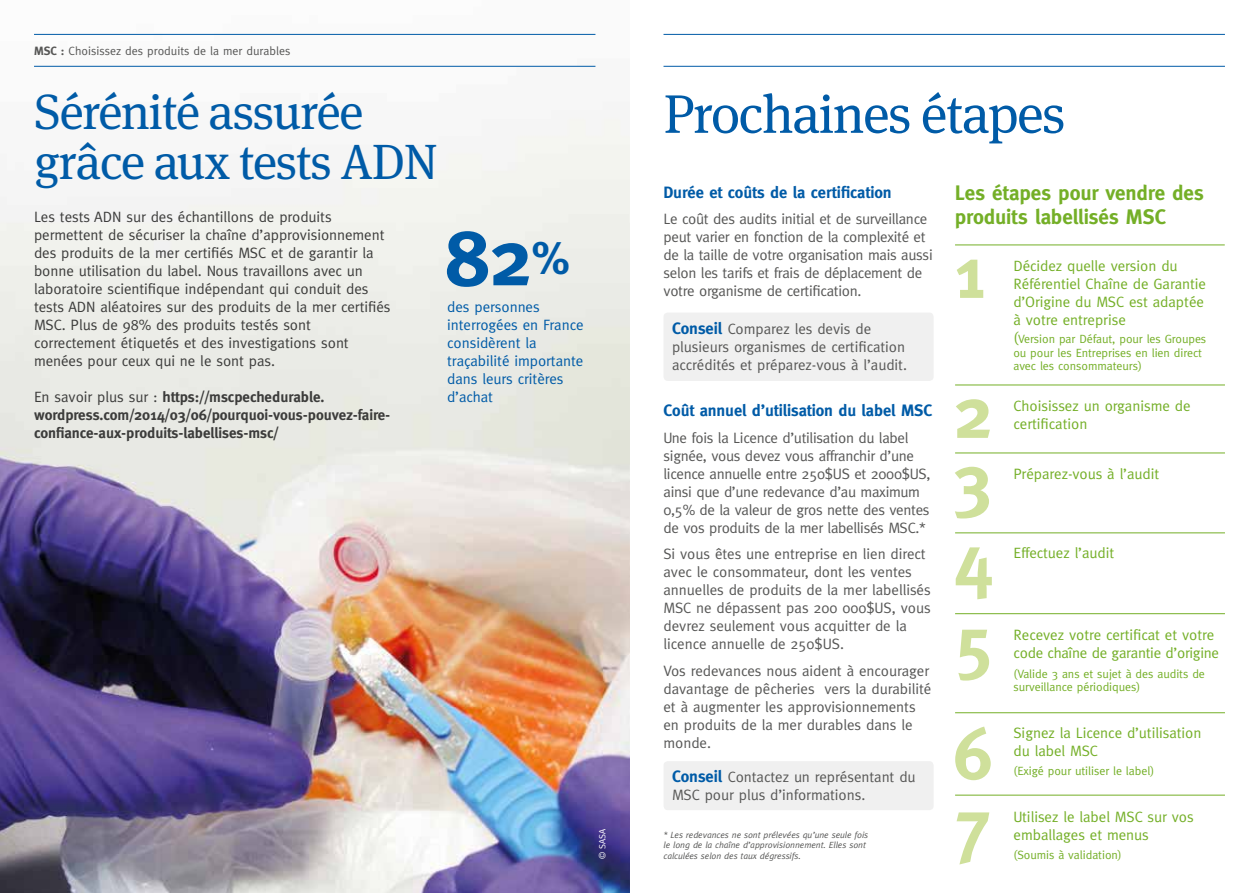
<style>
.page{position:relative;width:1259px;height:893px;background:#fff}
.page>*{position:absolute;margin:0;border:0;box-sizing:border-box;transform-origin:0 0}
.t1{font:700 79.95px "Meta";color:#005ba7}
.t2{font:700 73.2px/81px "Meta";color:#cfe09b}
.t3{font:54.3px "Meta Serif Pro";letter-spacing:-.025em;color:#005ba7}
.t4{font:49.5px/49.5px "Meta Serif Pro";letter-spacing:-.025em;color:#005ba7}
.t5{font:700 21px/24px "Meta";letter-spacing:-.01em;color:#74af27}
.t6{font:700 16.5px "Meta";letter-spacing:-.005em;color:#005ba7}
.t7{font:15px/18px "Meta";letter-spacing:-.005em;color:#575756}
.t8{font:15px/18px "Meta";letter-spacing:-.005em;color:#3c3c3b}
.t9{font:15px/18px "Meta";letter-spacing:-.005em;color:#74af27}
.t10{font:700 15px/18px "Meta";letter-spacing:-.005em;color:#3c3c3b}
.t11{font:15px/18px "Meta";letter-spacing:-.005em;color:#005ba7}
.t12{font:12px/13.5px "Meta";letter-spacing:-.005em;color:#74af27}
.t13{font:12px "Meta";color:#575756}
.t14{font:italic 9px/10.5px "Meta";letter-spacing:-.005em;color:#575756}
.t15{font:9px "Meta";color:#fff}
.s1{font-weight:700}
.s2{font-weight:400}
.s3{font-size:45.9px}
.s4{font-weight:700;font-size:16.5px;color:#005ba7}
.s5{font-size:15px}
</style>
<div class="page">
<hr style="left:663px;top:34px;width:562px;height:1px;background:#005ba7">
<img style="left:0;top:33px;width:629px;height:860px">
<hr style="left:34px;top:34px;width:561px;height:1px;background:#005ba7">
<hr style="left:34px;top:66px;width:561px;height:1px;background:#005ba7">
<hr style="left:663px;top:66px;width:562px;height:1px;background:#005ba7">
<div style="left:663px;top:313px;width:270px;height:68px;background:#f0f0f0;border-radius:4px"></div>
<div style="left:663px;top:761px;width:270px;height:49px;background:#f0f0f0;border-radius:4px"></div>
<hr style="left:955px;top:245px;width:269px;height:1px;background:#74af27">
<hr style="left:955px;top:385px;width:270px;height:1px;background:#74af27">
<hr style="left:955px;top:453px;width:270px;height:1px;background:#74af27">
<hr style="left:955px;top:532px;width:270px;height:1px;background:#74af27">
<hr style="left:955px;top:613px;width:270px;height:1px;background:#74af27">
<hr style="left:955px;top:712px;width:270px;height:1px;background:#74af27">
<hr style="left:955px;top:795px;width:270px;height:1px;background:#74af27">
<p class="t13" style="left:34px;top:43px;width:258px"><span class="s1">MSC :</span> Choisissez des produits de la mer durables</p>
<h3 class="t4" style="left:34px;top:85px;width:405px">Sérénité assurée grâce aux tests ADN</h3>
<p class="t8" style="left:34px;top:208px;width:358px">Les tests ADN sur des échantillons de produits permettent de sécuriser la chaîne d’approvisionnement des produits de la mer certifiés MSC et de garantir la bonne utilisation du label. Nous travaillons avec un laboratoire scientifique indépendant qui conduit des tests ADN aléatoires sur des produits de la mer certifiés MSC. Plus de 98% des produits testés sont correctement étiquetés et des investigations sont menées pour ceux qui ne le sont pas.</p>
<p class="t10" style="left:34px;top:388px;width:358px"><span class="s2">En savoir plus sur :</span> https://mscpechedurable. wordpress.com/2014/03/06/pourquoi-vous-pouvez-faire&shy;confiance-aux-produits-labellises-msc/</p>
<h1 class="t1" style="left:446px;top:211px;width:125px">82<span class="s3">%</span></h1>
<p class="t11" style="left:447px;top:298px;width:138px">des personnes interrogées en France considèrent la traçabilité importante dans leurs critères d’achat</p>
<p class="t15" style="left:597px;top:859px;width:32px;rotate:-90deg">© SASA</p>
<h3 class="t3" style="left:663px;top:75px;width:403px">Prochaines étapes</h3>
<p class="t6" style="left:663px;top:182px;width:230px">Durée et coûts de la certification</p>
<p class="t7" style="left:663px;top:210px;width:271px">Le coût des audits initial et de surveillance peut varier en fonction de la complexité et de la taille de votre organisation mais aussi selon les tarifs et frais de déplacement de votre organisme de certification.</p>
<p class="t7" style="left:672px;top:319px;width:236px"><span class="s4">Conseil</span> Comparez les devis de plusieurs organismes de certification accrédités et préparez-vous à l’audit.</p>
<p class="t6" style="left:663px;top:401px;width:270px">Coût annuel d’utilisation du label MSC</p>
<p class="t7" style="left:663px;top:429px;width:268px">Une fois la Licence d’utilisation du label signée, vous devez vous affranchir d’une licence annuelle entre 250$US et 2000$US, ainsi que d’une redevance d’au maximum 0,5% de la valeur de gros nette des ventes de vos produits de la mer labellisés MSC.*</p>
<p class="t7" style="left:663px;top:545px;width:269px">Si vous êtes une entreprise en lien direct avec le consommateur, dont les ventes annuelles de produits de la mer labellisés MSC ne dépassent pas 200 000$US, vous devrez seulement vous acquitter de la licence annuelle de 250$US.</p>
<p class="t7" style="left:663px;top:662px;width:269px">Vos redevances nous aident à encourager davantage de pêcheries vers la durabilité et à augmenter les approvisionnements en produits de la mer durables dans le monde.</p>
<p class="t7" style="left:672px;top:768px;width:245px"><span class="s4">Conseil</span> Contactez un représentant du<br>MSC pour plus d’informations.</p>
<p class="t14" style="left:663px;top:829px;width:206px">* Les redevances ne sont prélevées qu’une seule fois le long de la chaîne d’approvisionnement. Elles sont calculées selon des taux dégressifs.</p>
<h3 class="t5" style="left:955px;top:181px;width:250px">Les étapes pour vendre des produits labellisés MSC</h3>
<p class="t9" style="left:1013px;top:257px;width:194px">Décidez quelle version du<br>Référentiel Chaîne de Garantie d’Origine du MSC est adaptée à votre entreprise</p>
<p class="t12" style="left:1013px;top:332px;width:194px"><span class="s5">(</span>Version par Défaut, pour les Groupes ou pour les Entreprises en lien direct avec les consommateurs)</p>
<h2 class="t2" style="left:953px;top:202px;width:41px;line-height:139.9px">1<br>2</h2>
<h2 class="t2" style="left:953px;top:439px;width:41px;text-align:justify">3<br>4<br>5</h2>
<p class="t9" style="left:1013px;top:397px;width:178px">Choisissez un organisme de certification</p>
<p class="t9" style="left:1013px;top:465px;width:147px">Préparez-vous à l’audit</p>
<p class="t9" style="left:1013px;top:544px;width:102px">Effectuez l’audit</p>
<p class="t9" style="left:1013px;top:626px;width:207px">Recevez votre certificat et votre code chaîne de garantie d’origine</p>
<p class="t12" style="left:1013px;top:667px;width:193px">(Valide 3 ans et sujet à des audits de surveillance périodiques)</p>
<p class="t9" style="left:1013px;top:723px;width:189px">Signez la Licence d’utilisation du label MSC</p>
<p class="t12" style="left:1013px;top:764px;width:142px">(Exigé pour utiliser le label)</p>
<p class="t9" style="left:1013px;top:808px;width:182px">Utilisez le label MSC sur vos emballages et menus</p>
<p class="t12" style="left:1013px;top:848px;width:110px">(Soumis à validation)</p>
<h2 class="t2" style="left:953px;top:718px;width:41px;line-height:70.7px">6<br>7</h2>
</div>
